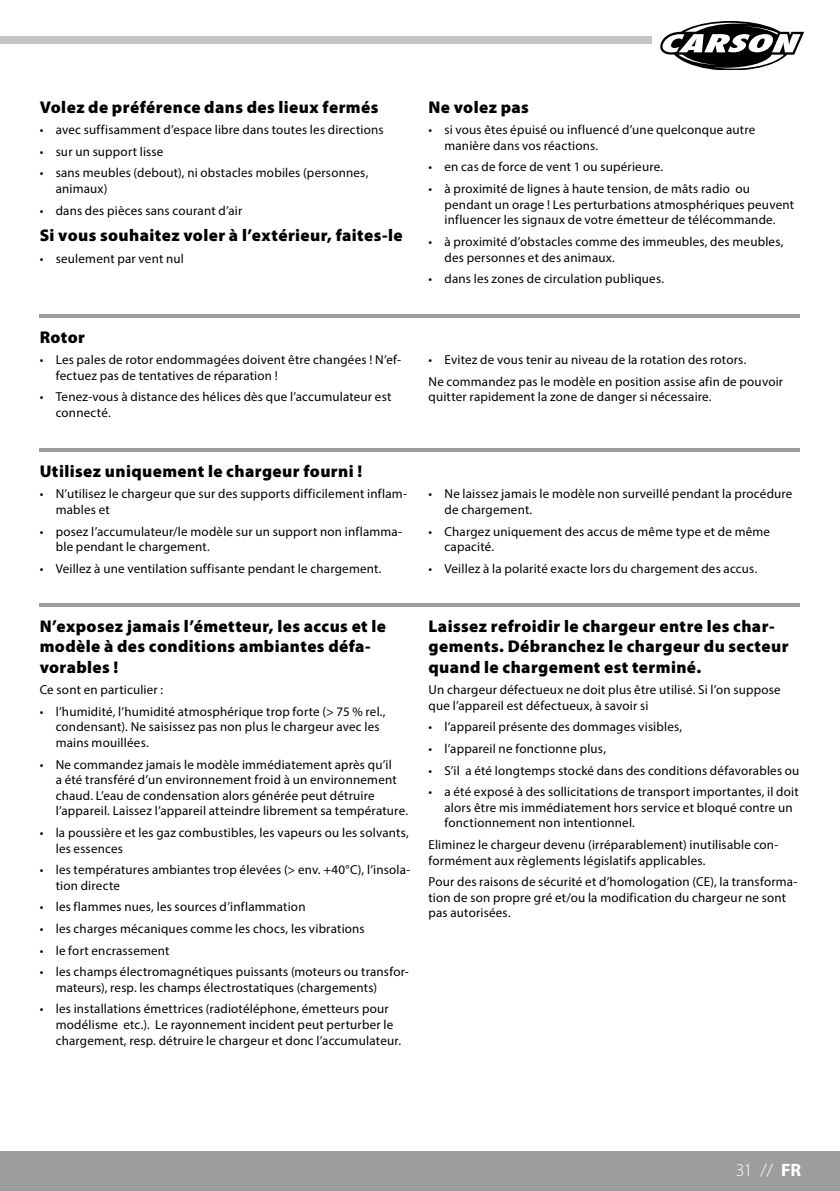
<style>
.page{position:relative;width:840px;height:1191px;background:#fff}
.page>*{position:absolute;margin:0;border:0;box-sizing:border-box;transform-origin:0 0}
.t1{font:300 18px "Myriad Pro";color:#fff}
.t2{font:900 17px/20.4px "Myriad Pro";letter-spacing:.025em;color:#000}
.t3{font:13px/15.6px "Myriad Pro";letter-spacing:.015em;color:#000}
.s1{font-weight:700}
</style>
<div class="page">
<div style="left:0;top:1151px;width:839px;height:40px;background:#9c9d9d"></div>
<div style="left:0;top:36px;width:651px;height:8px;background:#c5c6c6"></div>
<svg style="left:660px;top:21px;width:144px;height:49px"></svg>
<hr style="left:40px;top:314px;width:759px;height:4px;background:#9c9d9d">
<hr style="left:40px;top:448px;width:759px;height:4px;background:#9c9d9d">
<hr style="left:40px;top:603px;width:759px;height:4px;background:#9c9d9d">
<h2 class="t2" style="left:40px;top:96px;width:340px">Volez de préférence dans des lieux fermés</h2>
<p class="t3" style="left:40px;top:122px;width:345px">• avec suffisamment d’espace libre dans toutes les directions</p>
<p class="t3" style="left:40px;top:143px;width:125px">• sur un support lisse</p>
<p class="t3" style="left:56px;top:165px;width:314px;text-indent:-16px">• sans meubles (debout), ni obstacles mobiles (personnes, animaux)</p>
<p class="t3" style="left:40px;top:202px;width:204px">• dans des pièces sans courant d’air</p>
<h2 class="t2" style="left:40px;top:224px;width:364px">Si vous souhaitez voler à l’extérieur, faites-le</h2>
<p class="t3" style="left:40px;top:250px;width:145px">• seulement par vent nul</p>
<h2 class="t2" style="left:40px;top:326px;width:47px">Rotor</h2>
<p class="t3" style="left:56px;top:352px;width:346px;text-indent:-16px">• Les pales de rotor endommagées doivent être changées ! N’ef&shy;fectuez pas de tentatives de réparation !</p>
<p class="t3" style="left:56px;top:389px;width:337px;text-indent:-16px">• Tenez-vous à distance des hélices dès que l’accumulateur est connecté.</p>
<h2 class="t2" style="left:428px;top:96px;width:102px">Ne volez pas</h2>
<p class="t3" style="left:444px;top:122px;width:312px;text-indent:-16px">• si vous êtes épuisé ou influencé d’une quelconque autre manière dans vos réactions.</p>
<p class="t3" style="left:428px;top:159px;width:236px">• en cas de force de vent 1 ou supérieure.</p>
<p class="t3" style="left:444px;top:181px;width:351px;text-indent:-16px">• à proximité de lignes à haute tension, de mâts radio ou pendant un orage ! Les perturbations atmosphériques peuvent influencer les signaux de votre émetteur de télécommande.</p>
<p class="t3" style="left:444px;top:233px;width:340px;text-indent:-16px">• à proximité d’obstacles comme des immeubles, des meubles, des personnes et des animaux.</p>
<p class="t3" style="left:428px;top:271px;width:237px">• dans les zones de circulation publiques.</p>
<p class="t3" style="left:428px;top:349px;width:356px;line-height:21.6px">• Evitez de vous tenir au niveau de la rotation des rotors.<br>Ne commandez pas le modèle en position assise afin de pouvoir</p>
<p class="t3" style="left:428px;top:389px;width:284px">quitter rapidement la zone de danger si nécessaire.</p>
<h2 class="t2" style="left:40px;top:460px;width:324px">Utilisez uniquement le chargeur fourni !</h2>
<p class="t3" style="left:56px;top:486px;width:352px;text-indent:-16px">• N’utilisez le chargeur que sur des supports difficilement inflam&shy;mables et</p>
<p class="t3" style="left:56px;top:523px;width:348px;text-indent:-16px">• posez l’accumulateur/le modèle sur un support non inflamma&shy;ble pendant le chargement.</p>
<p class="t3" style="left:40px;top:560px;width:343px">• Veillez à une ventilation suffisante pendant le chargement.</p>
<h2 class="t2" style="left:40px;top:615px;width:347px">N’exposez jamais l’émetteur, les accus et le modèle à des conditions ambiantes défa&shy;vorables !</h2>
<p class="t3" style="left:40px;top:682px;width:125px">Ce sont en particulier :</p>
<p class="t3" style="left:56px;top:703px;width:331px;text-indent:-16px">• l’humidité, l’humidité atmosphérique trop forte (&gt; 75 % rel., condensant). Ne saisissez pas non plus le chargeur avec les mains mouillées.</p>
<p class="t3" style="left:56px;top:756px;width:353px;text-indent:-16px">• Ne commandez jamais le modèle immédiatement après qu’il<br>a été transféré d’un environnement froid à un environnement chaud. L’eau de condensation alors générée peut détruire l’appareil. Laissez l’appareil atteindre librement sa température.</p>
<p class="t3" style="left:56px;top:824px;width:354px;text-indent:-16px">• la poussière et les gaz combustibles, les vapeurs ou les solvants, les essences</p>
<p class="t3" style="left:56px;top:862px;width:356px;text-indent:-16px">• les températures ambiantes trop élevées (&gt; env. +40°C), l’insola&shy;tion directe</p>
<p class="t3" style="left:40px;top:899px;width:267px">• les flammes nues, les sources d’inflammation</p>
<p class="t3" style="left:40px;top:920px;width:326px">• les charges mécaniques comme les chocs, les vibrations</p>
<p class="t3" style="left:40px;top:942px;width:131px">• le fort encrassement</p>
<p class="t3" style="left:56px;top:964px;width:354px;text-indent:-16px">• les champs électromagnétiques puissants (moteurs ou transfor&shy;mateurs), resp. les champs électrostatiques (chargements)</p>
<p class="t3" style="left:56px;top:1001px;width:346px;text-indent:-16px">• les installations émettrices (radiotéléphone, émetteurs pour modélisme etc.). Le rayonnement incident peut perturber le chargement, resp. détruire le chargeur et donc l’accumulateur.</p>
<p class="t3" style="left:444px;top:486px;width:349px;text-indent:-16px">• Ne laissez jamais le modèle non surveillé pendant la procédure de chargement.</p>
<p class="t3" style="left:444px;top:523px;width:327px;text-indent:-16px">• Chargez uniquement des accus de même type et de même capacité.</p>
<p class="t3" style="left:428px;top:560px;width:330px">• Veillez à la polarité exacte lors du chargement des accus.</p>
<h2 class="t2" style="left:428px;top:615px;width:361px">Laissez refroidir le chargeur entre les char&shy;gements. Débranchez le chargeur du secteur quand le chargement est terminé.</h2>
<p class="t3" style="left:428px;top:682px;width:353px">Un chargeur défectueux ne doit plus être utilisé. Si l’on suppose que l’appareil est défectueux, à savoir si</p>
<p class="t3" style="left:428px;top:719px;width:255px">• l’appareil présente des dommages visibles,</p>
<p class="t3" style="left:428px;top:740px;width:179px">• l’appareil ne fonctionne plus,</p>
<p class="t3" style="left:428px;top:762px;width:372px">• S’il a été longtemps stocké dans des conditions défavorables ou</p>
<p class="t3" style="left:444px;top:784px;width:355px;text-indent:-16px">• a été exposé à des sollicitations de transport importantes, il doit alors être mis immédiatement hors service et bloqué contre un fonctionnement non intentionnel.</p>
<p class="t3" style="left:428px;top:836px;width:351px">Eliminez le chargeur devenu (irréparablement) inutilisable con&shy;formément aux règlements législatifs applicables.</p>
<p class="t3" style="left:428px;top:874px;width:370px">Pour des raisons de sécurité et d’homologation (CE), la transforma&shy;tion de son propre gré et/ou la modification du chargeur ne sont pas autorisées.</p>
<h1 class="t1" style="left:735px;top:1159px;width:67px">31 // <span class="s1">FR</span></h1>
</div>
